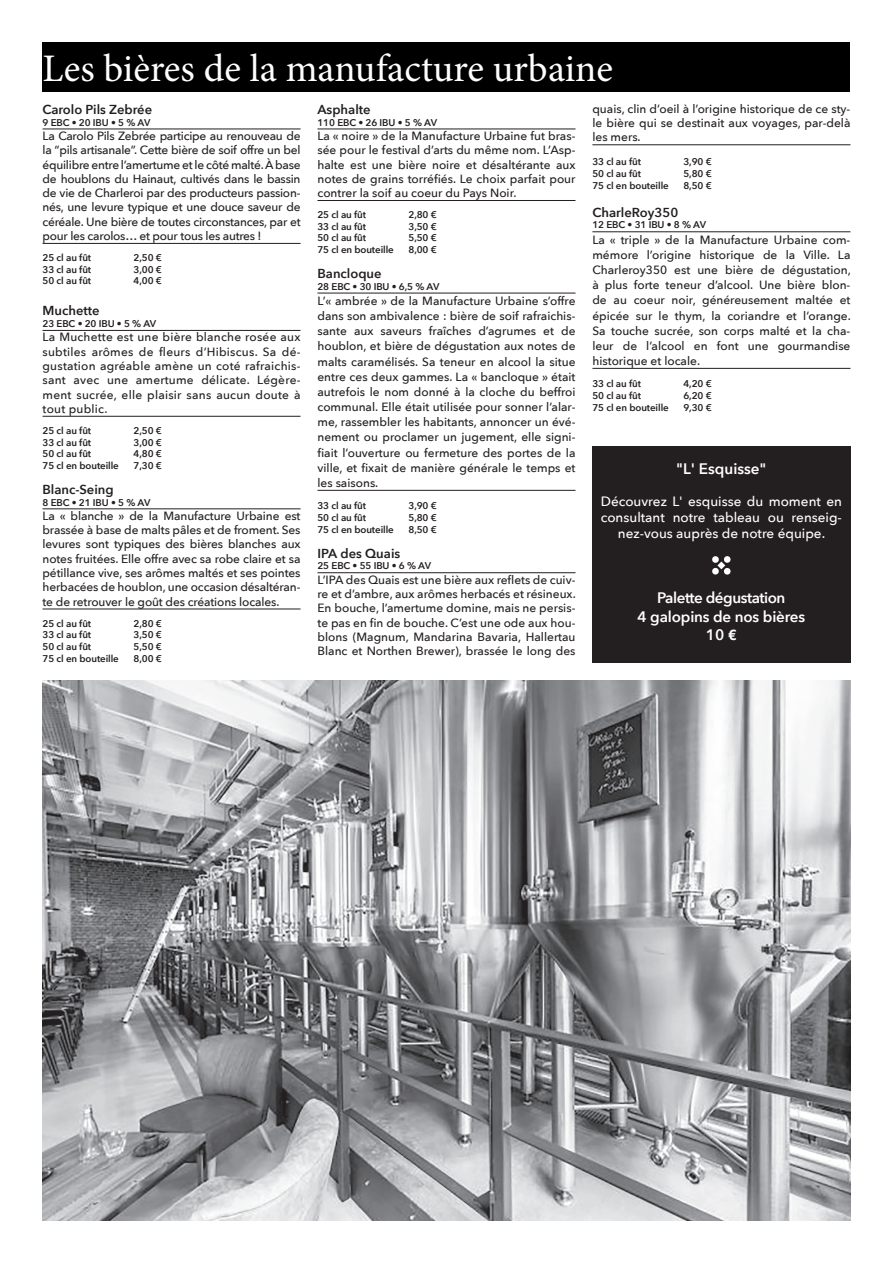
<style>
.page{position:relative;width:893px;height:1263px;background:#fff}
.page>*{position:absolute;margin:0;border:0;box-sizing:border-box;transform-origin:0 0}
.t1{font:39px "Minion Pro";color:#fff}
.t2{font:600 15.15px/18.1px "Avenir Next";letter-spacing:-.03em;color:#fff;text-align:center}
.t3{font:600 15.15px "Avenir Next";letter-spacing:-.01em;color:#fff}
.t4{font:500 13.5px/16.2px "Avenir Next";color:#fff;text-align:center}
.t5{font:600 13.05px "Avenir Next";color:#231f20}
.t6{font:500 11.85px/14.2px "Avenir Next";color:#231f20;text-align:justify}
.t7{font:600 9.75px "Avenir Next";letter-spacing:-.01em;color:#231f20}
.s1{font-family:"Akzidenz Grotesk BE";font-weight:700}
</style>
<div class="page">
<hr style="left:43px;top:129px;width:258px;height:1px;background:#231f20">
<hr style="left:43px;top:243px;width:258px;height:1px;background:#231f20">
<hr style="left:43px;top:330px;width:258px;height:1px;background:#231f20">
<hr style="left:43px;top:416px;width:258px;height:1px;background:#231f20">
<hr style="left:43px;top:509px;width:258px;height:1px;background:#231f20">
<hr style="left:43px;top:609px;width:258px;height:1px;background:#231f20">
<hr style="left:317px;top:129px;width:258px;height:1px;background:#231f20">
<hr style="left:317px;top:200px;width:258px;height:1px;background:#231f20">
<hr style="left:317px;top:293px;width:258px;height:1px;background:#231f20">
<hr style="left:317px;top:490px;width:258px;height:1px;background:#231f20">
<hr style="left:317px;top:572px;width:258px;height:1px;background:#231f20">
<hr style="left:592px;top:144px;width:258px;height:1px;background:#231f20">
<hr style="left:592px;top:231px;width:258px;height:1px;background:#231f20">
<hr style="left:592px;top:368px;width:258px;height:1px;background:#231f20">
<div style="left:43px;top:43px;width:807px;height:49px;background:#000"></div>
<div style="left:592px;top:446px;width:258px;height:217px;background:#231f20"></div>
<svg style="left:712px;top:556px;width:19px;height:19px"></svg>
<img style="left:43px;top:680px;width:807px;height:540px">
<h1 class="t1" style="left:43px;top:43px;width:572px">Les bières de la manufacture urbaine</h1>
<p class="t5" style="left:43px;top:98px;width:111px">Carolo Pils Zebrée</p>
<p class="t7" style="left:43px;top:114px;width:109px">9 EBC • 20 IBU • 5 % AV</p>
<p class="t6" style="left:43px;top:128px;width:260px">La Carolo Pils Zebrée participe au renouveau de la “pils artisanale”. Cette bière de soif offre un bel équilibre entre l’amertume et le côté malté. À base de houblons du Hainaut, cultivés dans le bassin de vie de Charleroi par des producteurs passion&shy;nés, une levure typique et une douce saveur de céréale. Une bière de toutes circonstances, par et pour les carolos… et pour tous les autres !</p>
<p class="t7" style="left:43px;top:249px;width:50px">25 cl au fût</p>
<p class="t7" style="left:134px;top:249px;width:30px">2,50 €</p>
<p class="t7" style="left:43px;top:261px;width:50px">33 cl au fût</p>
<p class="t7" style="left:134px;top:261px;width:30px">3,00 €</p>
<p class="t7" style="left:43px;top:273px;width:50px">50 cl au fût</p>
<p class="t7" style="left:134px;top:273px;width:30px">4,00 €</p>
<p class="t5" style="left:43px;top:300px;width:59px">Muchette</p>
<p class="t7" style="left:43px;top:315px;width:115px">23 EBC • 20 IBU • 5 % AV</p>
<p class="t6" style="left:43px;top:330px;width:260px">La Muchette est une bière blanche rosée aux subtiles arômes de fleurs d’Hibiscus. Sa dé&shy;gustation agréable amène un coté rafraichis&shy;sant avec une amertume délicate. Légère&shy;ment sucrée, elle plaisir sans aucun doute à tout public.</p>
<p class="t7" style="left:43px;top:422px;width:50px">25 cl au fût</p>
<p class="t7" style="left:134px;top:422px;width:30px">2,50 €</p>
<p class="t7" style="left:43px;top:434px;width:50px">33 cl au fût</p>
<p class="t7" style="left:134px;top:434px;width:30px">3,00 €</p>
<p class="t7" style="left:43px;top:445px;width:50px">50 cl au fût</p>
<p class="t7" style="left:134px;top:445px;width:30px">4,80 €</p>
<p class="t7" style="left:43px;top:457px;width:78px">75 cl en bouteille</p>
<p class="t7" style="left:134px;top:457px;width:30px">7,30 €</p>
<p class="t5" style="left:43px;top:478px;width:73px">Blanc-Seing</p>
<p class="t7" style="left:43px;top:494px;width:109px">8 EBC • 21 IBU • 5 % AV</p>
<p class="t6" style="left:43px;top:508px;width:260px">La « blanche » de la Manufacture Urbaine est brassée à base de malts pâles et de froment. Ses levures sont typiques des bières blanches aux notes fruitées. Elle offre avec sa robe claire et sa pétillance vive, ses arômes maltés et ses pointes herbacées de houblon, une occasion désaltéran&shy;te de retrouver le goût des créations locales.</p>
<p class="t7" style="left:43px;top:615px;width:50px">25 cl au fût</p>
<p class="t7" style="left:134px;top:615px;width:30px">2,80 €</p>
<p class="t7" style="left:43px;top:626px;width:50px">33 cl au fût</p>
<p class="t7" style="left:134px;top:626px;width:30px">3,50 €</p>
<p class="t7" style="left:43px;top:638px;width:50px">50 cl au fût</p>
<p class="t7" style="left:134px;top:638px;width:30px">5,50 €</p>
<p class="t7" style="left:43px;top:650px;width:78px">75 cl en bouteille</p>
<p class="t7" style="left:134px;top:650px;width:30px">8,00 €</p>
<p class="t5" style="left:317px;top:98px;width:55px">Asphalte</p>
<p class="t7" style="left:317px;top:114px;width:121px">110 EBC • 26 IBU • 5 % AV</p>
<p class="t6" style="left:317px;top:128px;width:260px">La « noire » de la Manufacture Urbaine fut bras&shy;sée pour le festival d’arts du même nom. L’Asp&shy;halte est une bière noire et désaltérante aux notes de grains torréfiés. Le choix parfait pour contrer la soif au coeur du Pays Noir.</p>
<p class="t7" style="left:317px;top:206px;width:50px">25 cl au fût</p>
<p class="t7" style="left:408px;top:206px;width:30px">2,80 €</p>
<p class="t7" style="left:317px;top:218px;width:50px">33 cl au fût</p>
<p class="t7" style="left:408px;top:218px;width:30px">3,50 €</p>
<p class="t7" style="left:317px;top:230px;width:50px">50 cl au fût</p>
<p class="t7" style="left:408px;top:230px;width:30px">5,50 €</p>
<p class="t7" style="left:317px;top:241px;width:78px">75 cl en bouteille</p>
<p class="t7" style="left:408px;top:241px;width:30px">8,00 €</p>
<p class="t5" style="left:317px;top:262px;width:66px">Bancloque</p>
<p class="t7" style="left:317px;top:278px;width:123px">28 EBC • 30 IBU • 6,5 % AV</p>
<p class="t6" style="left:317px;top:293px;width:260px;line-height:15.1px">L’« ambrée » de la Manufacture Urbaine s’offre dans son ambivalence : bière de soif rafraichis&shy;sante aux saveurs fraîches d’agrumes et de houblon, et bière de dégustation aux notes de malts caramélisés. Sa teneur en alcool la situe entre ces deux gammes. La « bancloque » était autrefois le nom donné à la cloche du beffroi communal. Elle était utilisée pour sonner l’alar&shy;me, rassembler les habitants, annoncer un évé&shy;nement ou proclamer un jugement, elle signi&shy;fiait l’ouverture ou fermeture des portes de la ville, et fixait de manière générale le temps et les saisons.</p>
<p class="t7" style="left:317px;top:498px;width:50px">33 cl au fût</p>
<p class="t7" style="left:408px;top:498px;width:30px">3,90 €</p>
<p class="t7" style="left:317px;top:509px;width:50px">50 cl au fût</p>
<p class="t7" style="left:408px;top:509px;width:30px">5,80 €</p>
<p class="t7" style="left:317px;top:521px;width:78px">75 cl en bouteille</p>
<p class="t7" style="left:408px;top:521px;width:30px">8,50 €</p>
<p class="t5" style="left:317px;top:542px;width:84px">IPA des Quais</p>
<p class="t7" style="left:317px;top:558px;width:115px">25 EBC • 55 IBU • 6 % AV</p>
<p class="t6" style="left:317px;top:572px;width:260px">L’IPA des Quais est une bière aux reflets de cuiv&shy;re et d’ambre, aux arômes herbacés et résineux.<br>En bouche, l’amertume domine, mais ne persis&shy;te pas en fin de bouche. C’est une ode aux hou&shy;blons (Magnum, Mandarina Bavaria, Hallertau Blanc et Northen Brewer), brassée le long des</p>
<p class="t6" style="left:592px;top:101px;width:260px">quais, clin d’oeil à l’origine historique de ce sty&shy;le bière qui se destinait aux voyages, par-delà les mers.</p>
<p class="t7" style="left:592px;top:154px;width:50px">33 cl au fût</p>
<p class="t7" style="left:683px;top:154px;width:30px">3,90 €</p>
<p class="t7" style="left:592px;top:165px;width:50px">50 cl au fût</p>
<p class="t7" style="left:683px;top:165px;width:30px">5,80 €</p>
<p class="t7" style="left:592px;top:177px;width:78px">75 cl en bouteille</p>
<p class="t7" style="left:683px;top:177px;width:30px">8,50 €</p>
<p class="t5" style="left:592px;top:201px;width:87px">CharleRoy350</p>
<p class="t7" style="left:592px;top:217px;width:115px">12 EBC • 31 IBU • 8 % AV</p>
<p class="t6" style="left:592px;top:231px;width:260px;line-height:15.1px">La « triple » de la Manufacture Urbaine com&shy;mémore l’origine historique de la Ville. La Charleroy350 est une bière de dégustation, à plus forte teneur d’alcool. Une bière blon&shy;de au coeur noir, généreusement maltée et épicée sur le thym, la coriandre et l’orange.<br>Sa touche sucrée, son corps malté et la cha&shy;leur de l’alcool en font une gourmandise historique et locale.</p>
<p class="t7" style="left:592px;top:376px;width:50px">33 cl au fût</p>
<p class="t7" style="left:683px;top:376px;width:30px">4,20 €</p>
<p class="t7" style="left:592px;top:387px;width:50px">50 cl au fût</p>
<p class="t7" style="left:683px;top:387px;width:30px">6,20 €</p>
<p class="t7" style="left:592px;top:399px;width:78px">75 cl en bouteille</p>
<p class="t7" style="left:683px;top:399px;width:30px">9,30 €</p>
<p class="t3" style="left:676px;top:456px;width:92px">"L' Esquisse"</p>
<p class="t4" style="left:601px;top:493px;width:243px">Découvrez L' esquisse du moment en consultant notre tableau ou renseig&shy;nez-vous auprès de notre équipe.</p>
<p class="t2" style="left:637px;top:589px;width:169px">Palette dégustation<br>4 galopins de nos bières<br>10 <span class="s1">€</span></p>
</div>
